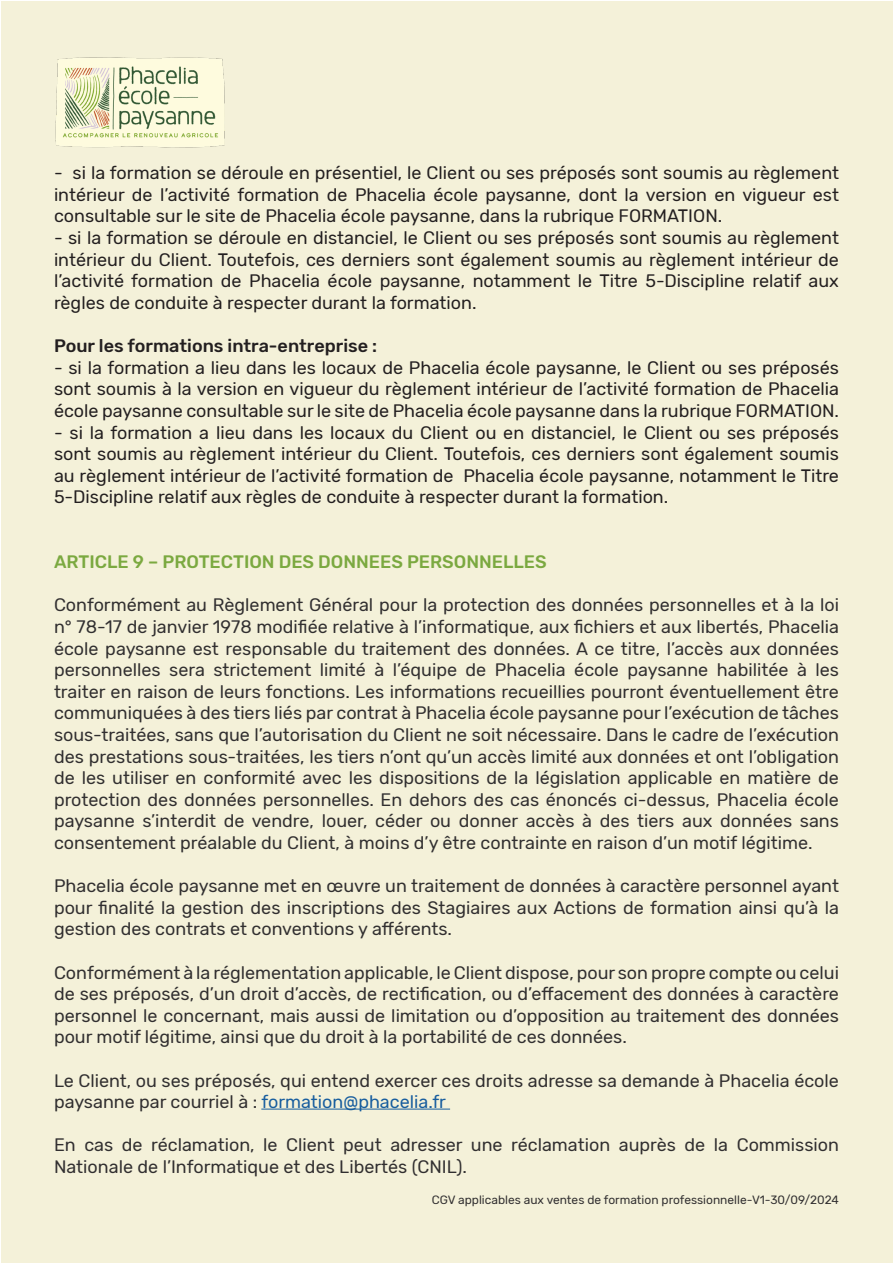
<style>
.page{position:relative;width:893px;height:1263px;background:#fff}
.page>*{position:absolute;margin:0;border:0;box-sizing:border-box;transform-origin:0 0}
.t1{font:18px/21.6px "Rubik";color:#312f30;text-align:justify}
.t2{font:18px/21.6px "Rubik";color:#231f20;text-align:justify}
.t3{font:500 18px "Rubik";color:#7ba940}
.t4{font:500 18px "Rubik";color:#231f20}
.t5{font:12px "Rubik";color:#312f30}
.s1{color:#175d9e}
</style>
<div class="page">
<div style="left:2px;top:2px;width:891px;height:1261px;background:#f4f1d9"></div>
<img style="left:55px;top:57px;width:170px;height:91px">
<hr style="left:261px;top:1109px;width:189px;height:1px;background:#175d9e">
<p class="t2" style="left:54px;top:163px;width:787px">- si la formation se déroule en présentiel, le Client ou ses préposés sont soumis au règlement intérieur de l’activité formation de Phacelia école paysanne, dont la version en vigueur est consultable sur le site de Phacelia école paysanne, dans la rubrique FORMATION.</p>
<p class="t2" style="left:54px;top:227px;width:786px">- si la formation se déroule en distanciel, le Client ou ses préposés sont soumis au règlement intérieur du Client. Toutefois, ces derniers sont également soumis au règlement intérieur de l’activité formation de Phacelia école paysanne, notamment le Titre 5-Discipline relatif aux règles de conduite à respecter durant la formation.</p>
<p class="t4" style="left:54px;top:335px;width:325px">Pour les formations intra-entreprise :</p>
<p class="t2" style="left:54px;top:357px;width:786px">- si la formation a lieu dans les locaux de Phacelia école paysanne, le Client ou ses préposés sont soumis à la version en vigueur du règlement intérieur de l’activité formation de Phacelia école paysanne consultable sur le site de Phacelia école paysanne dans la rubrique FORMATION.</p>
<p class="t2" style="left:54px;top:422px;width:786px">- si la formation a lieu dans les locaux du Client ou en distanciel, le Client ou ses préposés sont soumis au règlement intérieur du Client. Toutefois, ces derniers sont également soumis au règlement intérieur de l’activité formation de Phacelia école paysanne, notamment le Titre 5-Discipline relatif aux règles de conduite à respecter durant la formation.</p>
<p class="t3" style="left:54px;top:551px;width:494px">ARTICLE 9 – PROTECTION DES DONNEES PERSONNELLES</p>
<p class="t1" style="left:54px;top:595px;width:786px">Conformément au Règlement Général pour la protection des données personnelles et à la loi n° 78-17 de janvier 1978 modifiée relative à l’informatique, aux fichiers et aux libertés, Phacelia école paysanne est responsable du traitement des données. A ce titre, l’accès aux données personnelles sera strictement limité à l’équipe de Phacelia école paysanne habilitée à les traiter en raison de leurs fonctions. Les informations recueillies pourront éventuellement être communiquées à des tiers liés par contrat à Phacelia école paysanne pour l’exécution de tâches sous-traitées, sans que l’autorisation du Client ne soit nécessaire. Dans le cadre de l’exécution des prestations sous-traitées, les tiers n’ont qu’un accès limité aux données et ont l’obligation de les utiliser en conformité avec les dispositions de la législation applicable en matière de protection des données personnelles. En dehors des cas énoncés ci-dessus, Phacelia école paysanne s’interdit de vendre, louer, céder ou donner accès à des tiers aux données sans consentement préalable du Client, à moins d’y être contrainte en raison d’un motif légitime.</p>
<p class="t1" style="left:54px;top:875px;width:786px">Phacelia école paysanne met en œuvre un traitement de données à caractère personnel ayant pour finalité la gestion des inscriptions des Stagiaires aux Actions de formation ainsi qu’à la gestion des contrats et conventions y afférents.</p>
<p class="t1" style="left:54px;top:962px;width:786px">Conformément à la réglementation applicable, le Client dispose, pour son propre compte ou celui de ses préposés, d’un droit d’accès, de rectification, ou d’effacement des données à caractère personnel le concernant, mais aussi de limitation ou d’opposition au traitement des données pour motif légitime, ainsi que du droit à la portabilité de ces données.</p>
<p class="t1" style="left:54px;top:1070px;width:786px">Le Client, ou ses préposés, qui entend exercer ces droits adresse sa demande à Phacelia école paysanne par courriel à : <span class="s1">formation@phacelia.fr</span></p>
<p class="t1" style="left:54px;top:1135px;width:786px">En cas de réclamation, le Client peut adresser une réclamation auprès de la Commission<br>Nationale de l’Informatique et des Libertés (CNIL).</p>
<p class="t5" style="left:432px;top:1193px;width:409px">CGV applicables aux ventes de formation professionnelle-V1-30/09/2024</p>
</div>
